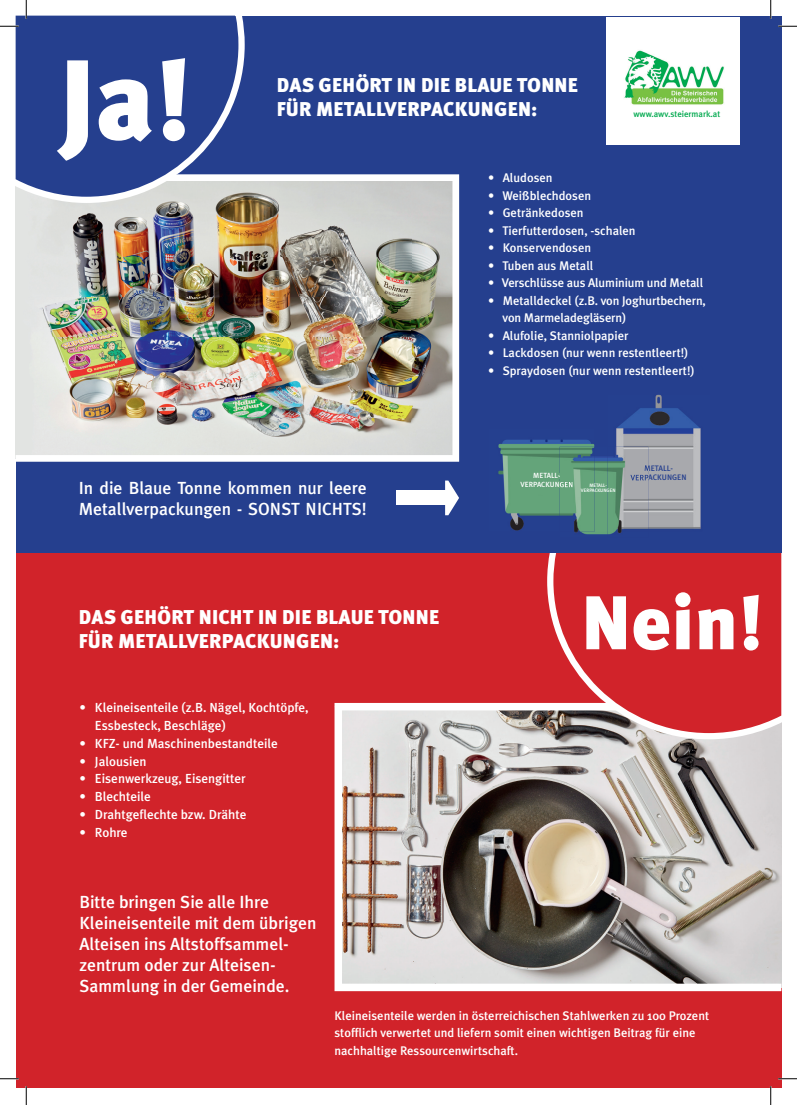
<style>
.page{position:relative;width:797px;height:1105px;background:#fff}
.page>*{position:absolute;margin:0;border:0;box-sizing:border-box;transform-origin:0 0}
.t1{font:900 113.12px "Meta Pro";color:#fff}
.t2{font:900 75.88px "Meta Pro";color:#fff}
.t3{font:900 20px/24px "Meta Pro";letter-spacing:.01em;color:#fff}
.t4{font:500 17.5px/21px "Meta Plus";color:#fff}
.t5{font:500 13.12px/17.8px "Meta Plus";color:#fff}
.t6{font:500 12.5px/17.5px "Meta Plus";color:#fff}
.t7{font:500 8.75px "Meta Plus";color:#00a94e}
.t8{font:500 8px/9.5px "Meta Plus";color:#253f8e;text-align:center}
.t9{font:500 7.5px/9px "Meta Plus";color:#fff;text-align:center}
.t10{font:500 4.88px/5.9px "Meta Plus";color:#fff;text-align:center}
</style>
<div class="page">
<div style="left:16px;top:551px;width:765px;height:536px;background:#d1232a"></div>
<img style="left:334px;top:703px;width:447px;height:288px">
<div style="left:16px;top:16px;width:765px;height:536px;background:#253f8e"></div>
<img style="left:16px;top:174px;width:443px;height:288px">
<svg style="left:16px;top:16px;width:229px;height:187px"></svg>
<svg style="left:547px;top:552px;width:234px;height:187px"></svg>
<img style="left:498px;top:440px;width:96px;height:91px">
<img style="left:533px;top:473px;width:26px;height:5px">
<img style="left:520px;top:482px;width:39px;height:5px">
<img style="left:616px;top:395px;width:85px;height:134px">
<img style="left:648px;top:465px;width:24px;height:6px">
<img style="left:648px;top:475px;width:38px;height:5px">
<img style="left:575px;top:447px;width:73px;height:88px">
<img style="left:559px;top:447px;width:35px;height:85px">
<svg style="left:559px;top:473px;width:13px;height:14px"></svg>
<svg style="left:644px;top:465px;width:4px;height:6px"></svg>
<img style="left:630px;top:475px;width:18px;height:5px">
<div style="left:606px;top:17px;width:134px;height:127px;background:#fff"></div>
<img style="left:624px;top:50px;width:100px;height:55px">
<svg style="left:445px;top:481px;width:14px;height:34px"></svg>
<div style="left:397px;top:491px;width:49px;height:14px;background:#fff"></div>
<svg style="left:0;top:25px;width:19px;height:2px"></svg>
<svg style="left:778px;top:25px;width:19px;height:2px"></svg>
<svg style="left:0;top:1078px;width:19px;height:1px"></svg>
<svg style="left:778px;top:1078px;width:19px;height:1px"></svg>
<svg style="left:25px;top:0;width:2px;height:19px"></svg>
<svg style="left:25px;top:1086px;width:2px;height:19px"></svg>
<svg style="left:770px;top:0;width:1px;height:19px"></svg>
<svg style="left:770px;top:1086px;width:1px;height:19px"></svg>
<h1 class="t1" style="left:60px;top:28px;width:134px">Ja!</h1>
<h3 class="t3" style="left:277px;top:74px;width:302px">DAS GEHÖRT IN DIE BLAUE TONNE<br>FÜR METALLVERPACKUNGEN:</h3>
<p class="t7" style="left:633px;top:108px;width:88px">www.awv.steiermark.at</p>
<p class="t6" style="left:488px;top:169px;width:66px">• Aludosen</p>
<p class="t6" style="left:488px;top:187px;width:105px">• Weißblechdosen</p>
<p class="t6" style="left:488px;top:204px;width:97px">• Getränkedosen</p>
<p class="t6" style="left:488px;top:222px;width:149px">• Tierfutterdosen, -schalen</p>
<p class="t6" style="left:488px;top:239px;width:105px">• Konservendosen</p>
<p class="t6" style="left:488px;top:257px;width:107px">• Tuben aus Metall</p>
<p class="t6" style="left:488px;top:274px;width:217px">• Verschlüsse aus Aluminium und Metall</p>
<p class="t6" style="left:502px;top:292px;width:205px;text-indent:-14px">• Metalldeckel (z.B. von Joghurtbechern, von Marmeladegläsern)</p>
<p class="t6" style="left:488px;top:327px;width:142px">• Alufolie, Stanniolpapier</p>
<p class="t6" style="left:488px;top:344px;width:202px">• Lackdosen (nur wenn restentleert!)</p>
<p class="t6" style="left:488px;top:362px;width:208px">• Spraydosen (nur wenn restentleert!)</p>
<h3 class="t4" style="left:79px;top:478px;width:289px">In die Blaue Tonne kommen nur leere<br>Metallverpackungen - SONST NICHTS!</h3>
<h3 class="t3" style="left:79px;top:606px;width:362px">DAS GEHÖRT NICHT IN DIE BLAUE TONNE<br>FÜR METALLVERPACKUNGEN:</h3>
<p class="t5" style="left:95px;top:699px;width:215px;text-indent:-15px">• Kleineisenteile (z.B. Nägel, Kochtöpfe,<br>Essbesteck, Beschläge)</p>
<p class="t5" style="left:79px;top:734px;width:200px">• KFZ- und Maschinenbestandteile</p>
<p class="t5" style="left:79px;top:752px;width:68px">• Jalousien</p>
<p class="t5" style="left:79px;top:770px;width:168px">• Eisenwerkzeug, Eisengitter</p>
<p class="t5" style="left:79px;top:787px;width:73px">• Blechteile</p>
<p class="t5" style="left:79px;top:805px;width:168px">• Drahtgeflechte bzw. Drähte</p>
<p class="t5" style="left:79px;top:823px;width:50px">• Rohre</p>
<h3 class="t4" style="left:79px;top:891px;width:238px">Bitte bringen Sie alle Ihre<br>Kleineisenteile mit dem übrigen<br>Alteisen ins Altstoffsammel&shy;zentrum oder zur Alteisen-<br>Sammlung in der Gemeinde.</h3>
<p class="t9" style="left:520px;top:471px;width:54px">METALL-<br>VERPACKUNGEN</p>
<p class="t8" style="left:630px;top:463px;width:58px">METALL-<br>VERPACKUNGEN</p>
<p class="t10" style="left:581px;top:482px;width:36px">METALL-<br>VERPACKUNGEN</p>
<h2 class="t2" style="left:581px;top:575px;width:184px">Nein!</h2>
<p class="t6" style="left:334px;top:1006px;width:376px">Kleineisenteile werden in österreichischen Stahlwerken zu 100 Prozent stofflich verwertet und liefern somit einen wichtigen Beitrag für eine nachhaltige Ressourcenwirtschaft.</p>
</div>
